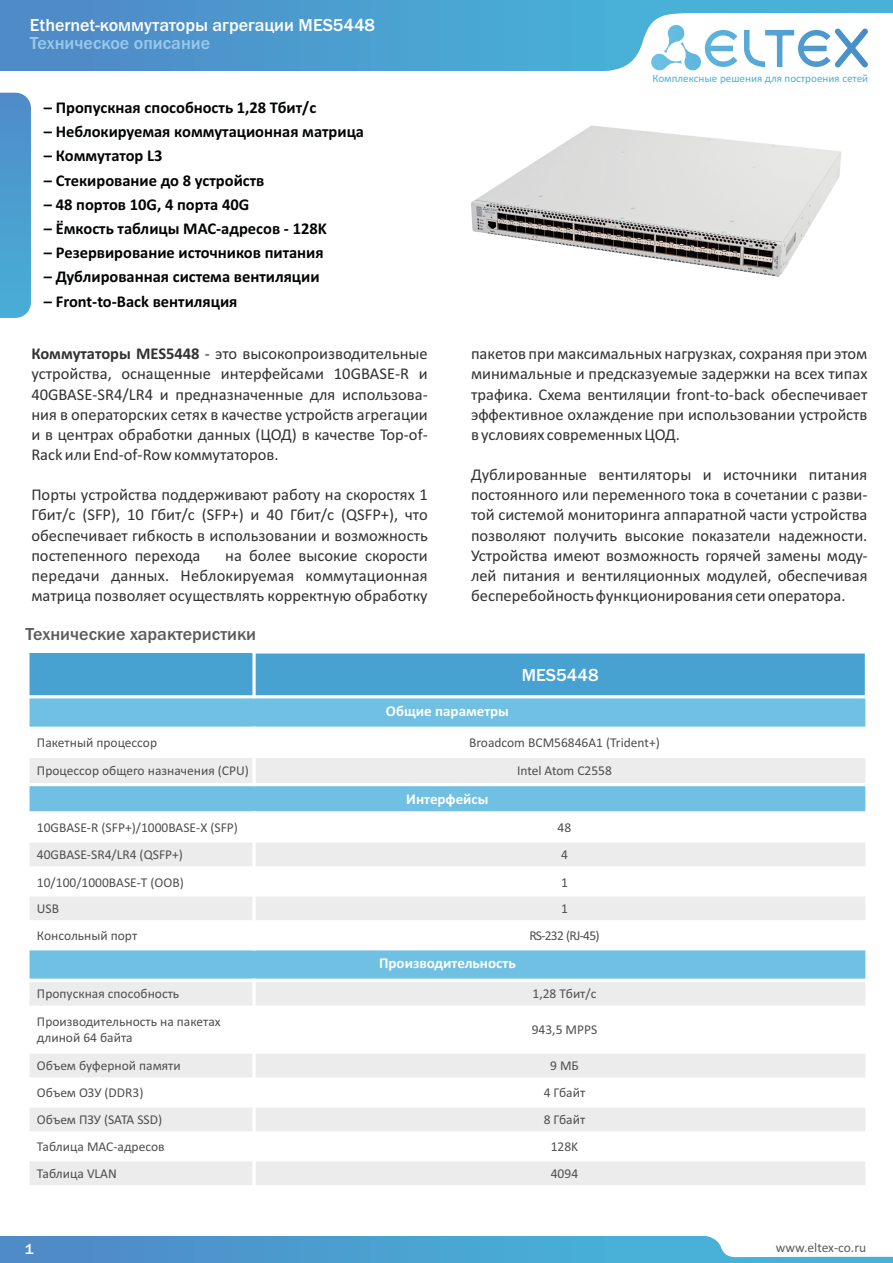
<style>
.page{position:relative;width:893px;height:1263px;background:#fff}
.page>*{position:absolute;margin:0;border:0;box-sizing:border-box;transform-origin:0 0}
.t1{font:500 18px "Franklin Gothic";color:#fff}
.t2{font:500 18px "Franklin Gothic";color:#5b5b5b}
.t3{font:500 18px "Franklin Gothic";color:#9ac9e9}
.t4{font:16.5px/20.1px "Calibri";color:#313130;text-align:justify}
.t5{font:700 16.5px "Calibri";color:#010403}
.t6{font:700 15px "Calibri";color:#fff}
.t7{font:500 15px "Franklin Gothic";color:#fff}
.t8{font:13.5px/16.5px "Calibri";color:#4e4e4d}
.t9{font:13.5px "Calibri";color:#5b5b5b}
.t10{font:11.1px "Calibri";color:#47b0d8}
.s1{font-weight:700}
</style>
<div class="page">
<svg style="left:0;top:93px;width:31px;height:225px;background:#4e9ecf"></svg>
<div style="left:0;top:0;width:893px;height:71px;background:linear-gradient(to right,#4e8bc7,#47b9dc)"></div>
<svg style="left:589px;top:13px;width:304px;height:58px"></svg>
<div style="left:0;top:1236px;width:893px;height:27px;background:linear-gradient(to right,#4f8bc7,#47b9dc)"></div>
<svg style="left:703px;top:1236px;width:190px;height:21px"></svg>
<div style="left:28px;top:652px;width:226px;height:45px;background:#47a2d2"></div>
<div style="left:254px;top:652px;width:612px;height:45px;background:#47a2d2"></div>
<div style="left:28px;top:697px;width:838px;height:31px;background:#6fc0e3"></div>
<div style="left:28px;top:756px;width:226px;height:29px;background:#ececec"></div>
<div style="left:254px;top:756px;width:612px;height:29px;background:#ececec"></div>
<div style="left:28px;top:785px;width:838px;height:28px;background:#6fc0e3"></div>
<div style="left:28px;top:841px;width:226px;height:27px;background:#ececec"></div>
<div style="left:254px;top:841px;width:612px;height:27px;background:#ececec"></div>
<div style="left:28px;top:895px;width:226px;height:27px;background:#ececec"></div>
<div style="left:254px;top:895px;width:612px;height:27px;background:#ececec"></div>
<div style="left:28px;top:949px;width:838px;height:31px;background:#6fc0e3"></div>
<div style="left:28px;top:980px;width:226px;height:27px;background:#ececec"></div>
<div style="left:254px;top:980px;width:612px;height:27px;background:#ececec"></div>
<div style="left:28px;top:1052px;width:226px;height:27px;background:#ececec"></div>
<div style="left:254px;top:1052px;width:612px;height:27px;background:#ececec"></div>
<div style="left:28px;top:1106px;width:226px;height:27px;background:#ececec"></div>
<div style="left:254px;top:1106px;width:612px;height:27px;background:#ececec"></div>
<div style="left:28px;top:1160px;width:226px;height:27px;background:#ececec"></div>
<div style="left:254px;top:1160px;width:612px;height:27px;background:#ececec"></div>
<hr style="left:27px;top:651px;width:3px;height:537px;background:#fff">
<hr style="left:252px;top:979px;width:4px;height:209px;background:#fff">
<hr style="left:252px;top:811px;width:4px;height:139px;background:#fff">
<hr style="left:252px;top:727px;width:4px;height:59px;background:#fff">
<svg style="left:252px;top:653px;width:4px;height:42px"></svg>
<hr style="left:865px;top:695px;width:2px;height:493px;background:#fff">
<hr style="left:865px;top:650px;width:3px;height:48px;background:#fff">
<hr style="left:27px;top:1185px;width:840px;height:3px;background:#fff">
<hr style="left:27px;top:1158px;width:840px;height:3px;background:#fff">
<hr style="left:27px;top:1131px;width:840px;height:3px;background:#fff">
<hr style="left:27px;top:1104px;width:840px;height:3px;background:#fff">
<hr style="left:27px;top:1077px;width:840px;height:3px;background:#fff">
<hr style="left:27px;top:1050px;width:840px;height:4px;background:#fff">
<hr style="left:27px;top:1005px;width:840px;height:4px;background:#fff">
<hr style="left:27px;top:979px;width:840px;height:3px;background:#fff">
<hr style="left:27px;top:947px;width:840px;height:3px;background:#fff">
<hr style="left:27px;top:920px;width:840px;height:3px;background:#fff">
<hr style="left:27px;top:893px;width:840px;height:3px;background:#fff">
<hr style="left:27px;top:866px;width:840px;height:3px;background:#fff">
<hr style="left:27px;top:839px;width:840px;height:4px;background:#fff">
<hr style="left:27px;top:811px;width:840px;height:3px;background:#fff">
<hr style="left:27px;top:783px;width:840px;height:3px;background:#fff">
<hr style="left:27px;top:755px;width:840px;height:3px;background:#fff">
<hr style="left:27px;top:727px;width:840px;height:3px;background:#fff">
<hr style="left:27px;top:695px;width:841px;height:3px;background:#fff">
<hr style="left:27px;top:651px;width:229px;height:2px;background:#fff">
<hr style="left:252px;top:650px;width:616px;height:3px;background:#fff">
<img style="left:471px;top:125px;width:371px;height:152px">
<p class="t1" style="left:30px;top:19px;width:347px">Ethernet-коммутаторы агрегации MES5448</p>
<p class="t3" style="left:30px;top:36px;width:182px">Техническое описание</p>
<p class="t5" style="left:44px;top:101px;width:274px">– Пропускная способность 1,28 Тбит/с</p>
<p class="t5" style="left:44px;top:125px;width:322px">– Неблокируемая коммутационная матрица</p>
<p class="t5" style="left:44px;top:149px;width:120px">– Коммутатор L3</p>
<p class="t5" style="left:44px;top:173px;width:222px">– Стекирование до 8 устройств</p>
<p class="t5" style="left:44px;top:197px;width:207px">– 48 портов 10G, 4 порта 40G</p>
<p class="t5" style="left:44px;top:222px;width:284px">– Ёмкость таблицы MAC-адресов - 128K</p>
<p class="t5" style="left:44px;top:246px;width:281px">– Резервирование источников питания</p>
<p class="t5" style="left:44px;top:270px;width:277px">– Дублированная система вентиляции</p>
<p class="t5" style="left:44px;top:294px;width:195px">– Front-to-Back вентиляция</p>
<p class="t10" style="left:652px;top:73px;width:217px">Комплексные решения для построения сетей</p>
<p class="t4" style="left:31px;top:345px;width:398px"><span class="s1">Коммутаторы MES5448</span> - это высокопроизводительные устройства, оснащенные интерфейсами 10GBASE-R и 40GBASE-SR4/LR4 и предназначенные для использова&shy;ния в операторских сетях в качестве устройств агрегации и в центрах обработки данных (ЦОД) в качестве Top-of-Rack или End-of-Row коммутаторов.</p>
<p class="t4" style="left:471px;top:345px;width:398px">пакетов при максимальных нагрузках, сохраняя при этом минимальные и предсказуемые задержки на всех типах трафика. Схема вентиляции front-to-back обеспечивает эффективное охлаждение при использовании устройств в условиях современных ЦОД.</p>
<p class="t4" style="left:471px;top:466px;width:398px">Дублированные вентиляторы и источники питания постоянного или переменного тока в сочетании с разви&shy;той системой мониторинга аппаратной части устройства позволяют получить высокие показатели надежности.<br>Устройства имеют возможность горячей замены моду&shy;лей питания и вентиляционных модулей, обеспечивая бесперебойность функционирования сети оператора.</p>
<p class="t4" style="left:31px;top:486px;width:398px">Порты устройства поддерживают работу на скоростях 1<br>Гбит/с (SFP), 10 Гбит/с (SFP+) и 40 Гбит/с (QSFP+), что обеспечивает гибкость в использовании и возможность постепенного перехода</p>
<p class="t4" style="left:31px;top:546px;width:398px;text-indent:194px">на более высокие скорости передачи данных. Неблокируемая коммутационная матрица позволяет осуществлять корректную обработку</p>
<p class="t2" style="left:26px;top:627px;width:232px">Технические характеристики</p>
<p class="t6" style="left:386px;top:705px;width:124px">Общие параметры</p>
<p class="t1" style="left:522px;top:668px;width:78px">MES5448</p>
<p class="t8" style="left:37px;top:735px;width:122px">Пакетный процессор</p>
<p class="t8" style="left:469px;top:735px;width:192px">Broadcom BCM56846A1 (Trident+)</p>
<p class="t8" style="left:37px;top:763px;width:213px">Процессор общего назначения (CPU)</p>
<p class="t8" style="left:517px;top:763px;width:96px">Intel Atom C2558</p>
<p class="t6" style="left:406px;top:793px;width:84px">Интерфейсы</p>
<p class="t8" style="left:37px;top:820px;width:203px">10GBASE-R (SFP+)/1000BASE-X (SFP)</p>
<p class="t8" style="left:558px;top:820px;width:15px">48</p>
<p class="t8" style="left:37px;top:847px;width:148px">40GBASE-SR4/LR4 (QSFP+)</p>
<p class="t8" style="left:561px;top:847px;width:8px">4</p>
<p class="t8" style="left:37px;top:876px;width:148px">10/100/1000BASE-T (ООВ)</p>
<p class="t8" style="left:561px;top:876px;width:8px">1</p>
<p class="t8" style="left:37px;top:901px;width:24px">USB</p>
<p class="t8" style="left:561px;top:901px;width:8px">1</p>
<p class="t8" style="left:37px;top:928px;width:102px">Консольный порт</p>
<p class="t8" style="left:529px;top:928px;width:72px">RS-232 (RJ-45)</p>
<p class="t6" style="left:379px;top:957px;width:138px">Производительность</p>
<p class="t8" style="left:37px;top:987px;width:144px">Пропускная способность</p>
<p class="t8" style="left:533px;top:987px;width:65px">1,28 Тбит/с</p>
<p class="t8" style="left:37px;top:1014px;width:185px">Производительность на пакетах длиной 64 байта</p>
<p class="t8" style="left:532px;top:1022px;width:67px">943,5 MPPS</p>
<p class="t8" style="left:37px;top:1058px;width:145px">Объем буферной памяти</p>
<p class="t8" style="left:550px;top:1058px;width:30px">9 МБ</p>
<p class="t8" style="left:37px;top:1085px;width:108px">Объем ОЗУ (DDR3)</p>
<p class="t8" style="left:544px;top:1085px;width:43px">4 Гбайт</p>
<p class="t8" style="left:37px;top:1112px;width:127px">Объем ПЗУ (SATA SSD)</p>
<p class="t8" style="left:544px;top:1112px;width:43px">8 Гбайт</p>
<p class="t8" style="left:37px;top:1139px;width:129px">Таблица MAC-адресов</p>
<p class="t8" style="left:551px;top:1139px;width:29px">128K</p>
<p class="t8" style="left:37px;top:1166px;width:81px">Таблица VLAN</p>
<p class="t8" style="left:551px;top:1166px;width:29px">4094</p>
<p class="t7" style="left:25px;top:1243px;width:10px">1</p>
<p class="t9" style="left:776px;top:1242px;width:92px">www.eltex-co.ru</p>
</div>
